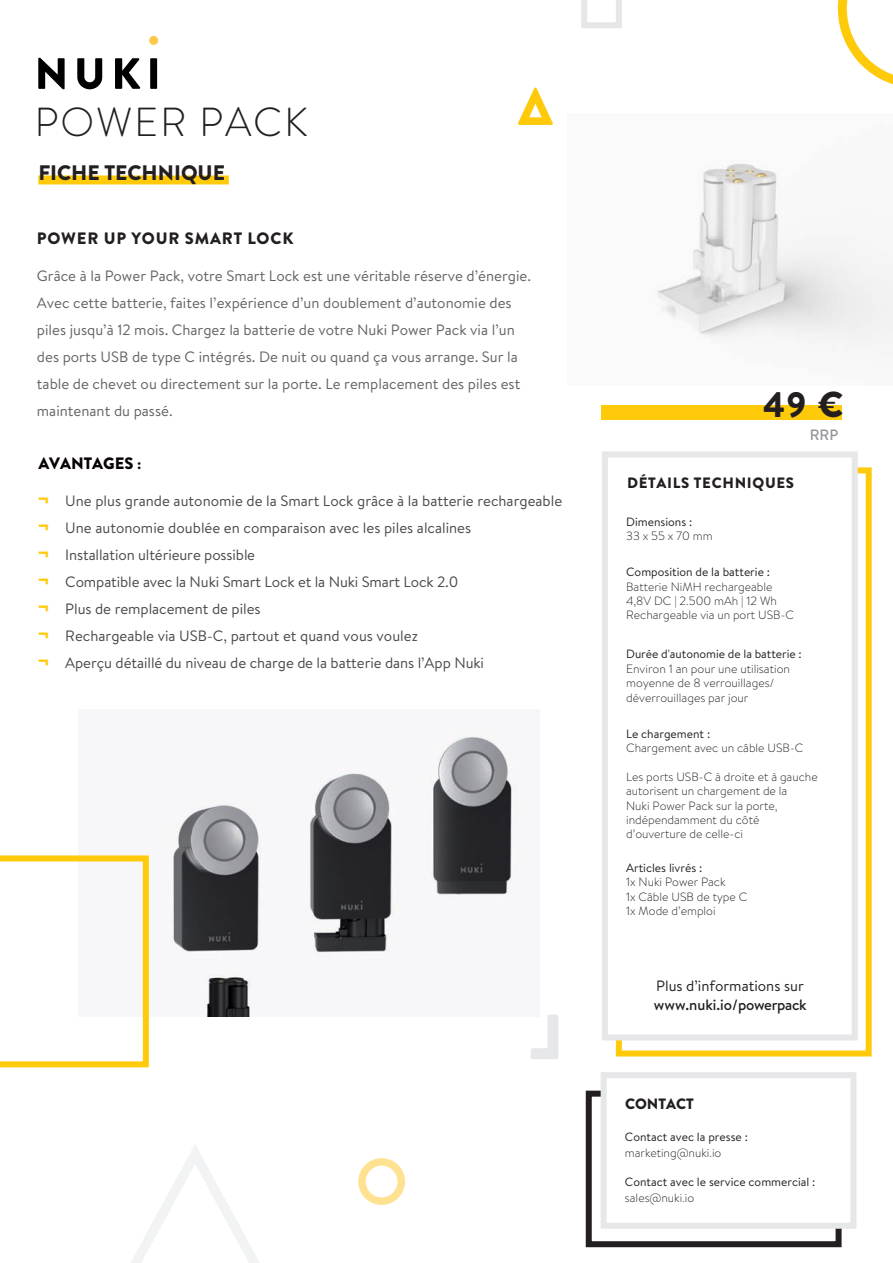
<style>
.page{position:relative;width:893px;height:1263px;background:#fff}
.page>*{position:absolute;margin:0;border:0;box-sizing:border-box;transform-origin:0 0}
.t1{font:900 52.5px "Brandon Grotesque";color:#feca0a}
.t2{font:300 40.5px "Brandon Grotesque";letter-spacing:.045em;color:#231f20}
.t3{font:900 36px "Brandon Grotesque";color:#231f20}
.t4{font:900 21px "Brandon Grotesque";color:#231f20}
.t5{font:900 16.5px "Brandon Grotesque";letter-spacing:.05em;color:#231f20}
.t6{font:900 16.5px "Brandon Grotesque";color:#080302}
.t7{font:15px/27px "Brandon Text";color:#636366}
.t8{font:15px/27px "Brandon Text";color:#4b4948}
.t9{font:15px/19.5px "Brandon Text";color:#231f20}
.t10{font:900 15px "Brandon Grotesque";letter-spacing:.045em;color:#231f20}
.t11{font:900 15px "Brandon Grotesque";color:#231f20}
.t12{font:500 15px "Brandon Text";color:#939598}
.t13{font:300 12px/14.4px "Brandon Text";color:#231f20}
.t14{font:12px/16.5px "Brandon Text";color:#231f20}
.s1{font-family:"Brandon Grotesque";font-weight:900;font-size:21px;color:#feca0a}
.s2{font-weight:300}
.s3{font-weight:400}
.s4{font-weight:500}
</style>
<div class="page">
<img style="left:170px;top:733px;width:347px;height:284px">
<div style="left:616px;top:467px;width:256px;height:589px;border:6px solid #feca0a"></div>
<svg style="left:38px;top:58px;width:27px;height:31px"></svg>
<svg style="left:77px;top:58px;width:25px;height:31px"></svg>
<svg style="left:115px;top:58px;width:25px;height:31px"></svg>
<div style="left:150px;top:58px;width:7px;height:31px;background:#000001"></div>
<div style="left:149px;top:36px;width:9px;height:9px;background:#fec94a;border-radius:50%"></div>
<div style="left:38px;top:175px;width:191px;height:9px;background:#feca0a"></div>
<div style="left:602px;top:451px;width:256px;height:589px;background:#fff;border:6px solid #e6e7e9"></div>
<div style="left:586px;top:1091px;width:256px;height:156px;border:6px solid #231f20"></div>
<div style="left:601px;top:1072px;width:255px;height:157px;background:#fff;border:6px solid #e6e7e9"></div>
<div style="left:602px;top:405px;width:240px;height:15px;background:#feca0a"></div>
<svg style="left:531px;top:1015px;width:27px;height:44px"></svg>
<div style="left:358px;top:1158px;width:47px;height:47px;border:8px solid #ffe192;border-radius:50%"></div>
<svg style="left:131px;top:1145px;width:128px;height:118px"></svg>
<svg style="left:838px;top:0;width:55px;height:85px"></svg>
<svg style="left:581px;top:0;width:41px;height:28px"></svg>
<svg style="left:0;top:855px;width:149px;height:212px"></svg>
<img style="left:657px;top:160px;width:236px;height:185px">
<p class="t2" style="left:35px;top:95px;width:275px">POWER PACK</p>
<p class="t4" style="left:38px;top:158px;width:188px">FICHE TECHNIQUE</p>
<p class="t5" style="left:37px;top:226px;width:258px">POWER UP YOUR SMART LOCK</p>
<p class="t1" style="left:517px;top:70px;width:39px">∆</p>
<p class="t7" style="left:37px;top:262px;width:496px">Grâce à la Power Pack, votre Smart Lock est une véritable réserve d’énergie.<br>Avec cette batterie, faites l’expérience d’un doublement d’autonomie des piles jusqu’à 12 mois. Chargez la batterie de votre Nuki Power Pack via l’un des ports USB de type C intégrés. De nuit ou quand ça vous arrange. Sur la table de chevet ou directement sur la porte. Le remplacement des piles est maintenant du passé.</p>
<p class="t6" style="left:38px;top:451px;width:105px">AVANTAGES :</p>
<p class="t8" style="left:38px;top:487px;width:525px"><span class="s1">¬</span> Une plus grande autonomie de la Smart Lock grâce à la batterie rechargeable <span class="s1">¬</span> Une autonomie doublée en comparaison avec les piles alcalines<br><span class="s1">¬</span> Installation ultérieure possible</p>
<p class="t8" style="left:38px;top:595px;width:447px"><span class="s1">¬</span> Plus de remplacement de piles<br><span class="s1">¬</span> Rechargeable via USB-C, partout et quand vous voulez<br><span class="s1">¬</span> Aperçu détaillé du niveau de charge de la batterie dans l’App Nuki</p>
<p class="t8" style="left:38px;top:568px;width:422px"><span class="s1">¬</span> Compatible avec la Nuki Smart Lock et la Nuki Smart Lock 2.0</p>
<p class="t3" style="left:763px;top:380px;width:81px">49 €</p>
<p class="t10" style="left:627px;top:472px;width:169px">DÉTAILS TECHNIQUES</p>
<p class="t12" style="left:810px;top:424px;width:30px">RRP</p>
<p class="t14" style="left:626px;top:514px;width:88px;line-height:14.4px">Dimensions :<br><span class="s2">33 x 55 x 70 mm</span></p>
<p class="t13" style="left:626px;top:564px;width:169px"><span class="s3">Composition de la batterie :<br></span>Batterie NiMH rechargeable<br>4,8V DC | 2.500 mAh | 12 Wh<br>Rechargeable via un port USB-C</p>
<p class="t13" style="left:626px;top:646px;width:177px"><span class="s3">Durée d'autonomie de la batterie :<br></span>Environ 1 an pour une utilisation moyenne de 8 verrouillages/ déverrouillages par jour</p>
<p class="t13" style="left:626px;top:726px;width:179px"><span class="s3">Le chargement :<br></span>Chargement avec un câble USB-C</p>
<p class="t13" style="left:626px;top:769px;width:193px">Les ports USB-C à droite et à gauche autorisent un chargement de la<br>Nuki Power Pack sur la porte, indépendamment du côté d’ouverture de celle-ci</p>
<p class="t13" style="left:626px;top:860px;width:123px"><span class="s3">Articles livrés :<br></span>1x Nuki Power Pack<br>1x Câble USB de type C<br>1x Mode d’emploi</p>
<p class="t9" style="left:654px;top:975px;width:154px">Plus d’informations sur <span class="s4">www.nuki.io/powerpack</span></p>
<p class="t11" style="left:625px;top:1093px;width:70px">CONTACT</p>
<p class="t14" style="left:625px;top:1128px;width:125px">Contact avec la presse : <span class="s2">marketing@nuki.io</span></p>
<p class="t14" style="left:625px;top:1173px;width:192px">Contact avec le service commercial : <span class="s2">sales@nuki.io</span></p>
</div>
